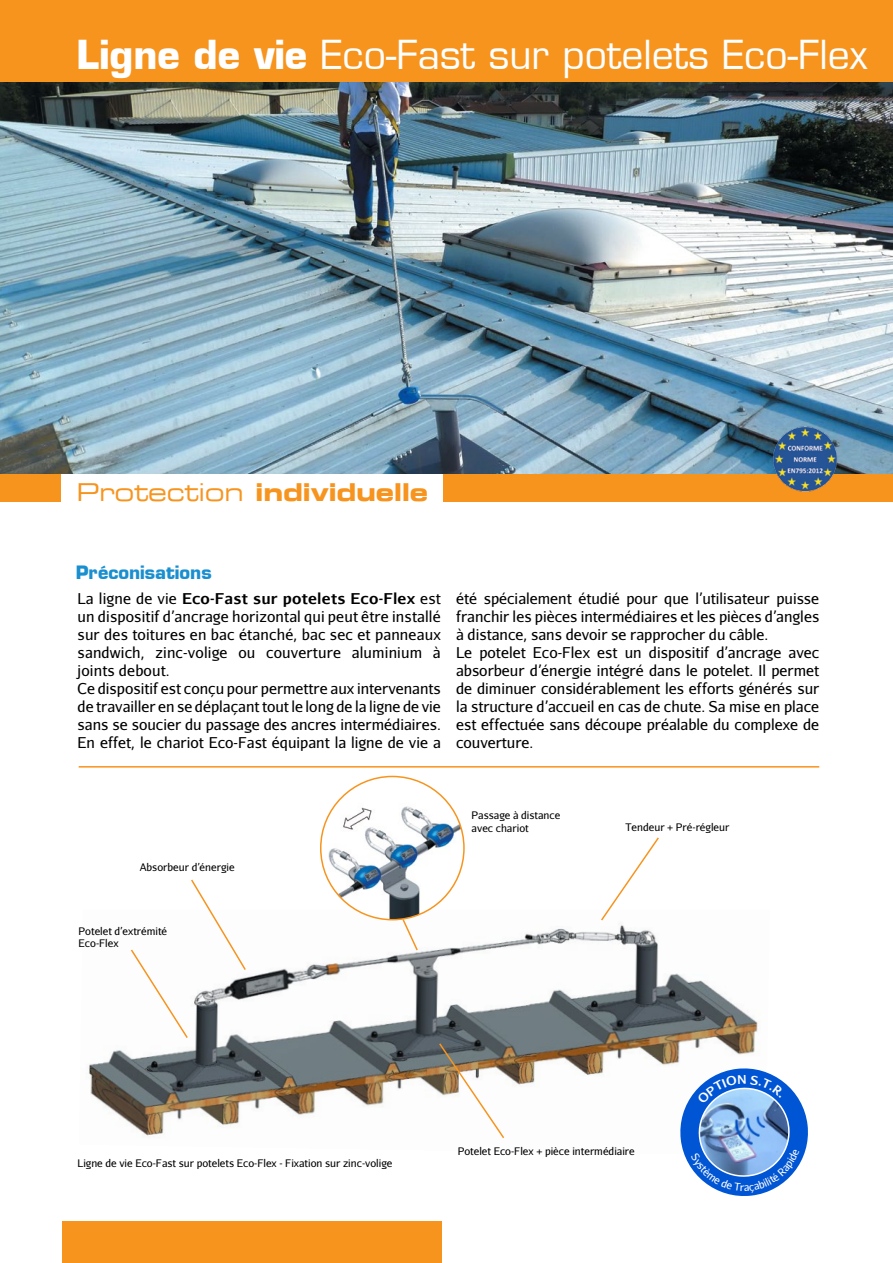
<style>
.page{position:relative;width:893px;height:1263px;background:#fff}
.page>*{position:absolute;margin:0;border:0;box-sizing:border-box;transform-origin:0 0}
.t1{font:500 39px "Eurostile LT Std";color:#fff}
.t2{font:24.75px "Eurostile LT Std Bold Ex 2";letter-spacing:-.015em;color:#f7941e}
.t3{font:700 18px "Eurostile LT Std";color:#1a8fcf}
.t4{font:15px/18px "Aurulent Sans";color:#000}
.t5{font:10.5px/12.6px "Aurulent Sans";color:#000}
.s1{font-weight:700}
.s2{font-family:"Eurostile LT Std Ex 2"}
</style>
<div class="page">
<div style="left:0;top:0;width:893px;height:159px;background:#f7941e"></div>
<div style="left:0;top:461px;width:61px;height:41px;background:#f7941e"></div>
<div style="left:443px;top:461px;width:450px;height:41px;background:#f7941e"></div>
<img style="left:0;top:82px;width:893px;height:391px">
<img style="left:88px;top:920px;width:670px;height:218px">
<hr style="left:79px;top:766px;width:740px;height:1px;background:#f7941e">
<svg style="left:401px;top:920px;width:18px;height:32px"></svg>
<svg style="left:438px;top:1042px;width:68px;height:96px"></svg>
<svg style="left:129px;top:879px;width:118px;height:161px"></svg>
<img style="left:323px;top:797px;width:138px;height:123px">
<div style="left:62px;top:1221px;width:379px;height:42px;background:#f7941e"></div>
<img style="left:771px;top:426px;width:68px;height:65px">
<svg style="left:599px;top:837px;width:61px;height:85px"></svg>
<svg style="left:677px;top:1065px;width:131px;height:131px"></svg>
<h1 class="t1" style="left:77px;top:32px;width:792px"><span class="s1">Ligne de vie</span> Eco-Fast sur potelets Eco-Flex</h1>
<h2 class="t2" style="left:77px;top:474px;width:353px"><span class="s2">Protection</span> individuelle</h2>
<p class="t3" style="left:76px;top:562px;width:137px">Préconisations</p>
<p class="t4" style="left:78px;top:589px;width:365px">La ligne de vie <span class="s1">Eco-Fast sur potelets Eco-Flex</span> est un dispositif d’ancrage horizontal qui peut être installé sur des toitures en bac étanché, bac sec et panneaux sandwich, zinc-volige ou couverture aluminium à joints debout.<br>Ce dispositif est conçu pour permettre aux intervenants de travailler en se déplaçant tout le long de la ligne de vie sans se soucier du passage des ancres intermédiaires.<br>En effet, le chariot Eco-Fast équipant la ligne de vie a</p>
<p class="t4" style="left:456px;top:589px;width:365px">été spécialement étudié pour que l’utilisateur puisse franchir les pièces intermédiaires et les pièces d’angles à distance, sans devoir se rapprocher du câble.<br>Le potelet Eco-Flex est un dispositif d’ancrage avec absorbeur d’énergie intégré dans le potelet. Il permet de diminuer considérablement les efforts générés sur la structure d’accueil en cas de chute. Sa mise en place est effectuée sans découpe préalable du complexe de couverture.</p>
<p class="t5" style="left:140px;top:860px;width:97px">Absorbeur d’énergie</p>
<p class="t5" style="left:79px;top:924px;width:90px">Potelet d’extrémité<br>Eco-Flex</p>
<p class="t5" style="left:472px;top:808px;width:90px">Passage à distance avec chariot</p>
<p class="t5" style="left:625px;top:821px;width:105px">Tendeur + Pré-régleur</p>
<p class="t5" style="left:78px;top:1157px;width:316px">Ligne de vie Eco-Fast sur potelets Eco-Flex - Fixation sur zinc-volige</p>
<p class="t5" style="left:458px;top:1145px;width:179px">Potelet Eco-Flex + pièce intermédiaire</p>
</div>
